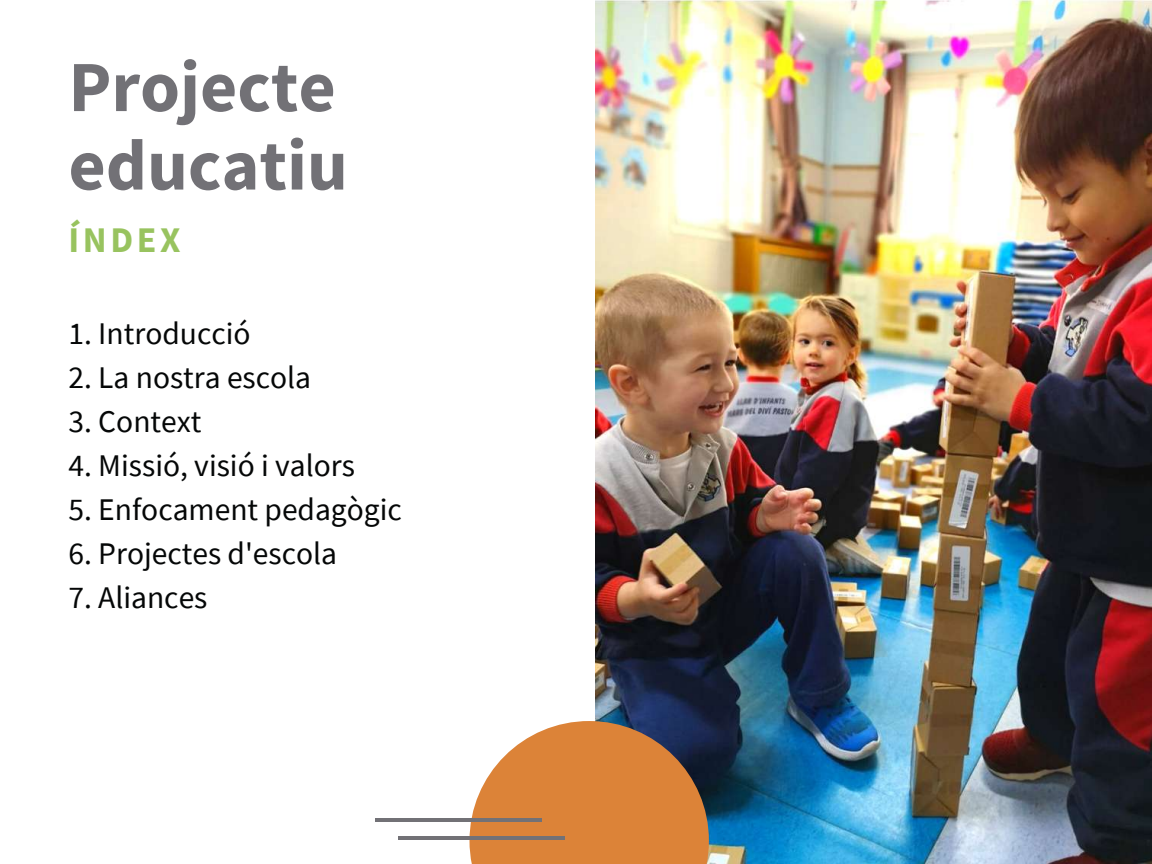
<style>
.page{position:relative;width:1152px;height:864px;background:#fff}
.page>*{position:absolute;margin:0;border:0;box-sizing:border-box;transform-origin:0 0}
.t1{font:700 72px/78.4px "Source Sans Pro";color:#727176}
.t2{font:700 36px "Source Sans Pro";letter-spacing:.1em;color:#98c35f}
.t3{font:31.5px "Source Sans Pro";color:#050707}
</style>
<div class="page">
<img style="left:596px;top:0;width:556px;height:864px">
<svg style="left:470px;top:721px;width:239px;height:143px;background:#cc854c"></svg>
<hr style="left:398px;top:837px;width:166px;height:3px;background:#727176">
<hr style="left:376px;top:818px;width:166px;height:3px;background:#727176">
<h1 class="t1" style="left:69px;top:46px;width:281px">Projecte educatiu</h1>
<p class="t2" style="left:69px;top:217px;width:114px">ÍNDEX</p>
<p class="t3" style="left:69px;top:313px;width:184px">1. Introducció</p>
<p class="t3" style="left:69px;top:357px;width:244px">2. La nostra escola</p>
<p class="t3" style="left:69px;top:401px;width:135px">3. Context</p>
<p class="t3" style="left:69px;top:445px;width:288px">4. Missió, visió i valors</p>
<p class="t3" style="left:69px;top:489px;width:335px">5. Enfocament pedagògic</p>
<p class="t3" style="left:69px;top:533px;width:270px">6. Projectes d'escola</p>
<p class="t3" style="left:69px;top:577px;width:140px">7. Aliances</p>
</div>
